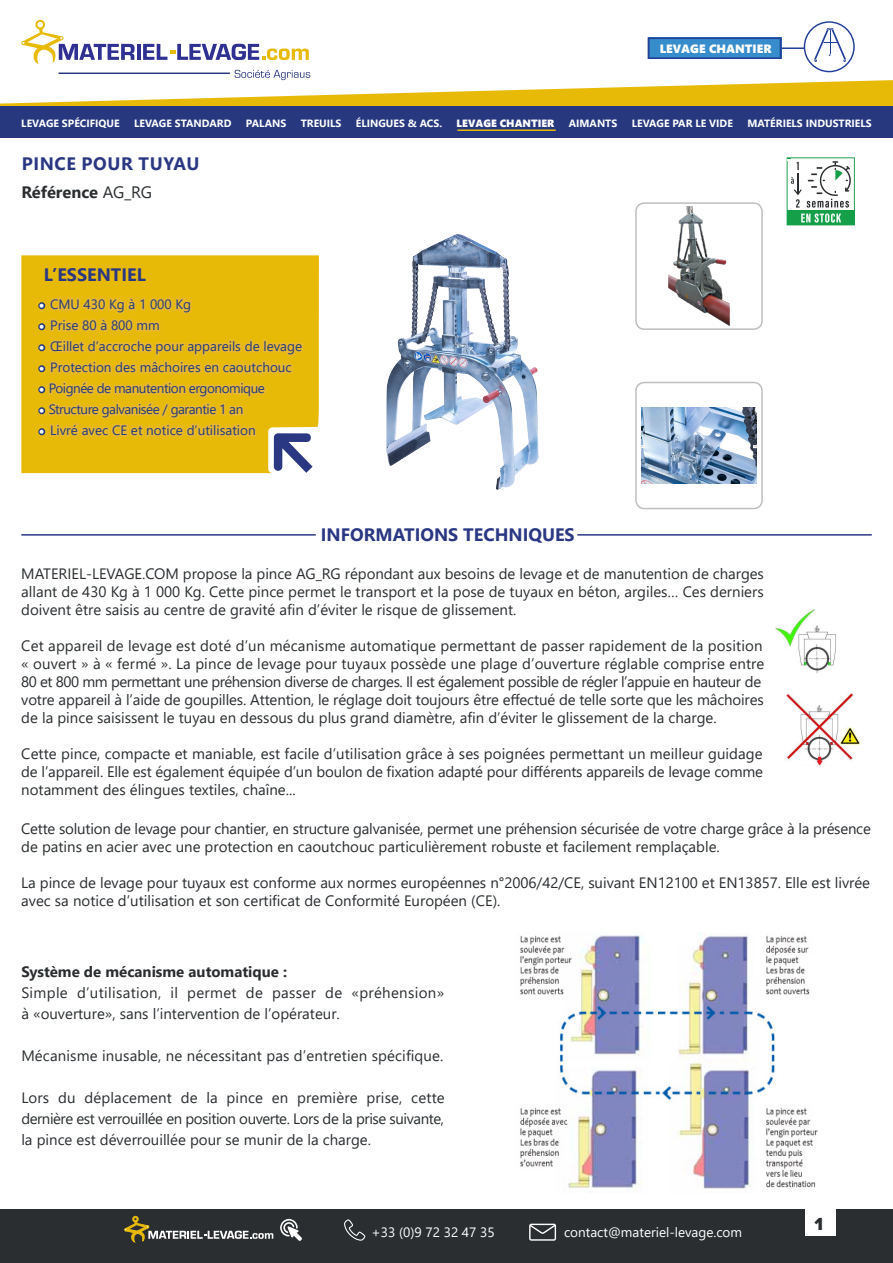
<style>
.page{position:relative;width:893px;height:1263px;background:#fff}
.page>*{position:absolute;margin:0;border:0;box-sizing:border-box;transform-origin:0 0}
.t1{font:700 18px "Segoe UI";color:#2a3783}
.t2{font:700 18px "Segoe UI";letter-spacing:.035em;color:#2a3783}
.t3{font:900 18px "Casto";color:#2a2d30}
.t4{font:700 16.5px "Segoe UI";color:#2a2e30}
.t5{font:15px/18px "Segoe UI";color:#2a2e30;text-align:justify}
.t6{font:15px/21px "Segoe UI";letter-spacing:.02em;color:#2a2e30}
.t7{font:700 15px "Segoe UI";color:#2a2e30}
.t8{font:13.5px "Segoe UI";color:#243a7b}
.t9{font:13.5px "Segoe UI";letter-spacing:-.035em;color:#243a7b}
.t10{font:13.5px "Segoe UI";color:#fff}
.t11{font:12px "Segoe UI Black";color:#fff}
.t12{font:700 10.5px "Segoe UI";color:#fff}
.t13{font:10.5px "Segoe UI Black";color:#fff}
.s1{font-weight:400}
.s2{font-family:"Minion Pro";font-size:15px;color:#fff}
</style>
<div class="page">
<hr style="left:21px;top:534px;width:295px;height:2px;background:#2a3783">
<hr style="left:577px;top:534px;width:295px;height:2px;background:#2a3783">
<svg style="left:21px;top:255px;width:298px;height:218px;background:#e8bc12"></svg>
<div style="left:38px;top:302px;width:7px;height:7px;border:3px solid #243a7b;border-radius:50%"></div>
<div style="left:38px;top:323px;width:7px;height:7px;border:3px solid #243a7b;border-radius:50%"></div>
<div style="left:38px;top:344px;width:7px;height:7px;border:3px solid #243a7b;border-radius:50%"></div>
<div style="left:38px;top:365px;width:7px;height:7px;border:3px solid #243a7b;border-radius:50%"></div>
<div style="left:38px;top:386px;width:7px;height:7px;border:3px solid #243a7b;border-radius:50%"></div>
<div style="left:38px;top:407px;width:7px;height:7px;border:3px solid #243a7b;border-radius:50%"></div>
<div style="left:38px;top:428px;width:7px;height:7px;border:3px solid #243a7b;border-radius:50%"></div>
<svg style="left:46px;top:273px;width:267px;height:200px;background:#e5b819"></svg>
<svg style="left:787px;top:157px;width:68px;height:68px"></svg>
<div style="left:635px;top:382px;width:128px;height:127px;border:2px solid #c0bec0;border-radius:9px"></div>
<div style="left:635px;top:202px;width:128px;height:128px;border:2px solid #c0bec0;border-radius:9px"></div>
<img style="left:520px;top:933px;width:298px;height:260px">
<div style="left:0;top:1209px;width:893px;height:54px;background:#2a2e30"></div>
<svg style="left:280px;top:1219px;width:22px;height:22px"></svg>
<svg style="left:344px;top:1219px;width:21px;height:22px"></svg>
<svg style="left:529px;top:1224px;width:27px;height:17px"></svg>
<svg style="left:124px;top:1216px;width:149px;height:26px"></svg>
<div style="left:805px;top:1206px;width:30px;height:30px;background:#fff"></div>
<svg style="left:0;top:20px;width:893px;height:86px"></svg>
<div style="left:0;top:106px;width:893px;height:31px;background:#27387f"></div>
<hr style="left:457px;top:129px;width:99px;height:2px;background:#e8ba08">
<img style="left:642px;top:407px;width:114px;height:77px">
<img style="left:668px;top:206px;width:62px;height:119px">
<img style="left:387px;top:235px;width:151px;height:255px">
<img style="left:775px;top:609px;width:85px;height:157px">
<p class="t11" style="left:660px;top:40px;width:113px">LEVAGE CHANTIER</p>
<p class="t12" style="left:21px;top:113px;width:100px">LEVAGE SPÉCIFIQUE</p>
<p class="t12" style="left:134px;top:113px;width:99px">LEVAGE STANDARD</p>
<p class="t12" style="left:246px;top:113px;width:42px">PALANS</p>
<p class="t12" style="left:301px;top:113px;width:42px">TREUILS</p>
<p class="t12" style="left:356px;top:113px;width:88px">ÉLINGUES &amp; ACS.</p>
<p class="t13" style="left:457px;top:115px;width:99px">LEVAGE CHANTIER</p>
<p class="t12" style="left:569px;top:113px;width:50px">AIMANTS</p>
<p class="t12" style="left:632px;top:113px;width:103px">LEVAGE PAR LE VIDE</p>
<p class="t12" style="left:747px;top:113px;width:126px">MATÉRIELS INDUSTRIELS</p>
<p class="t2" style="left:22px;top:147px;width:179px">PINCE POUR TUYAU</p>
<p class="t4" style="left:21px;top:177px;width:132px">Référence <span class="s1">AG_RG</span></p>
<p class="t1" style="left:44px;top:257px;width:104px">L’ESSENTIEL</p>
<p class="t8" style="left:39px;top:291px;width:154px"><span class="s2">•</span> CMU 430 Kg à 1 000 Kg</p>
<p class="t8" style="left:39px;top:312px;width:122px"><span class="s2">•</span> Prise 80 à 800 mm</p>
<p class="t8" style="left:39px;top:333px;width:265px"><span class="s2">•</span> Œillet d’accroche pour appareils de levage</p>
<p class="t8" style="left:39px;top:354px;width:254px"><span class="s2">•</span> Protection des mâchoires en caoutchouc</p>
<p class="t9" style="left:39px;top:375px;width:228px"><span class="s2">•</span> Poignée de manutention ergonomique</p>
<p class="t9" style="left:39px;top:396px;width:206px"><span class="s2">•</span> Structure galvanisée / garantie 1 an</p>
<p class="t8" style="left:39px;top:417px;width:218px"><span class="s2">•</span> Livré avec CE et notice d’utilisation</p>
<p class="t1" style="left:321px;top:517px;width:255px">INFORMATIONS TECHNIQUES</p>
<p class="t5" style="left:21px;top:564px;width:744px">MATERIEL-LEVAGE.COM propose la pince AG_RG répondant aux besoins de levage et de manutention de charges allant de 430 Kg à 1 000 Kg. Cette pince permet le transport et la pose de tuyaux en béton, argiles… Ces derniers doivent être saisis au centre de gravité afin d’éviter le risque de glissement.</p>
<p class="t5" style="left:21px;top:636px;width:745px;text-align:left">Cet appareil de levage est doté d’un mécanisme automatique permettant de passer rapidement de la position « ouvert » à « fermé ». La pince de levage pour tuyaux possède une plage d’ouverture réglable comprise entre 80 et 800 mm permettant une préhension diverse de charges. Il est également possible de régler l’appuie en hauteur de votre appareil à l’aide de goupilles. Attention, le réglage doit toujours être effectué de telle sorte que les mâchoires de la pince saisissent le tuyau en dessous du plus grand diamètre, afin d’éviter le glissement de la charge.</p>
<p class="t5" style="left:21px;top:744px;width:743px">Cette pince, compacte et maniable, est facile d’utilisation grâce à ses poignées permettant un meilleur guidage de l’appareil. Elle est également équipée d’un boulon de fixation adapté pour différents appareils de levage comme notamment des élingues textiles, chaîne...</p>
<p class="t5" style="left:21px;top:818px;width:851px">Cette solution de levage pour chantier, en structure galvanisée, permet une préhension sécurisée de votre charge grâce à la présence de patins en acier avec une protection en caoutchouc particulièrement robuste et facilement remplaçable.</p>
<p class="t5" style="left:21px;top:872px;width:850px">La pince de levage pour tuyaux est conforme aux normes européennes n°2006/42/CE, suivant EN12100 et EN13857. Elle est livrée avec sa notice d’utilisation et son certificat de Conformité Européen (CE).</p>
<p class="t7" style="left:21px;top:957px;width:267px">Système de mécanisme automatique :</p>
<p class="t6" style="left:21px;top:981px;width:424px">Simple d’utilisation, il permet de passer de «préhension» à «ouverture», sans l’intervention de l’opérateur.</p>
<p class="t5" style="left:21px;top:1045px;width:423px">Mécanisme inusable, ne nécessitant pas d’entretien spécifique.</p>
<p class="t5" style="left:21px;top:1086px;width:425px;line-height:21px">Lors du déplacement de la pince en première prise, cette dernière est verrouillée en position ouverte. Lors de la prise suivante, la pince est déverrouillée pour se munir de la charge.</p>
<p class="t10" style="left:372px;top:1220px;width:125px">+33 (0)9 72 32 47 35</p>
<p class="t10" style="left:564px;top:1220px;width:180px">contact@materiel-levage.com</p>
<p class="t3" style="left:814px;top:1213px;width:10px">1</p>
</div>
